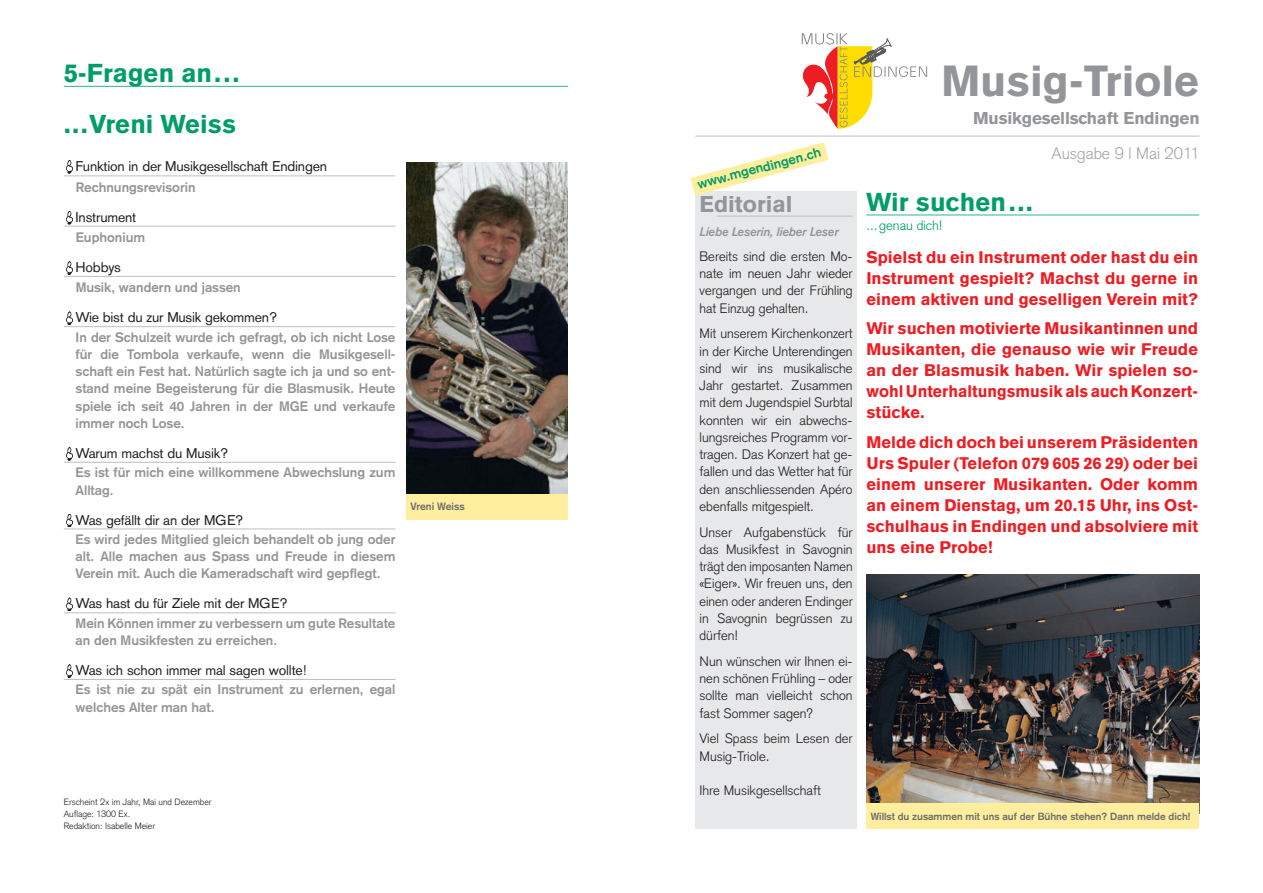
<style>
.page{position:relative;width:1263px;height:893px;background:#fff}
.page>*{position:absolute;margin:0;border:0;box-sizing:border-box;transform-origin:0 0}
.t1{font:900 42.75px "Akzidenz Grotesk";color:#939598}
.t2{font:900 25.5px "Akzidenz Grotesk";color:#009d67}
.t3{font:900 22.5px "Akzidenz Grotesk";color:#939598}
.t4{font:900 16.5px/21px "Akzidenz Grotesk";color:#ee1d23;text-align:justify}
.t5{font:700 16.5px "AK11";color:#939598}
.t6{font:300 16.5px "Akzidenz Grotesk";color:#a5a6aa}
.t7{font:300 13.5px/17.2px "Akzidenz Grotesk";color:#231f20;text-align:justify}
.t8{font:700 13.5px/17.2px "Akzidenz Grotesk";color:#939598}
.t9{font:13.5px "AK11";color:#231f20}
.t10{font:700 13.5px "Akzidenz Grotesk";color:#009d67}
.t11{font:300 13.5px "Akzidenz Grotesk";color:#009d67}
.t12{font:italic 500 12px "AK11";color:#939598}
.t13{font:700 10.5px "Akzidenz Grotesk";color:#6c6d70}
.t14{font:700 10.2px "Akzidenz Grotesk";color:#6c6d70}
.t15{font:300 9px/12px "Akzidenz Grotesk";color:#231f20}
</style>
<div class="page">
<div style="left:695px;top:191px;width:162px;height:638px;background:#e7e8e9"></div>
<svg style="left:802px;top:33px;width:125px;height:96px"></svg>
<hr style="left:695px;top:136px;width:504px;height:1px;background:#bebfc2">
<hr style="left:716px;top:216px;width:137px;height:1px;background:#bebfc2">
<hr style="left:866px;top:215px;width:333px;height:1px;background:#30b38d">
<hr style="left:64px;top:176px;width:331px;height:1px;background:#bebfc2">
<hr style="left:64px;top:226px;width:331px;height:1px;background:#bebfc2">
<hr style="left:64px;top:276px;width:331px;height:1px;background:#bebfc2">
<hr style="left:64px;top:326px;width:331px;height:1px;background:#bebfc2">
<hr style="left:64px;top:462px;width:331px;height:1px;background:#bebfc2">
<hr style="left:64px;top:529px;width:331px;height:1px;background:#bebfc2">
<hr style="left:64px;top:613px;width:331px;height:1px;background:#bebfc2">
<hr style="left:64px;top:679px;width:331px;height:1px;background:#bebfc2">
<svg style="left:67px;top:598px;width:6px;height:13px"></svg>
<svg style="left:67px;top:514px;width:6px;height:13px"></svg>
<svg style="left:67px;top:447px;width:6px;height:13px"></svg>
<svg style="left:67px;top:312px;width:6px;height:13px"></svg>
<svg style="left:67px;top:262px;width:6px;height:12px"></svg>
<svg style="left:67px;top:211px;width:6px;height:13px"></svg>
<svg style="left:67px;top:160px;width:6px;height:13px"></svg>
<svg style="left:67px;top:665px;width:6px;height:12px"></svg>
<hr style="left:64px;top:86px;width:504px;height:1px;background:#30b38d">
<img style="left:406px;top:162px;width:162px;height:332px">
<div style="left:406px;top:494px;width:162px;height:26px;background:#ffee9d"></div>
<svg style="left:690px;top:142px;width:139px;height:54px"></svg>
<img style="left:866px;top:574px;width:333px;height:230px">
<div style="left:866px;top:804px;width:333px;height:25px;background:#ffee9d"></div>
<h2 class="t2" style="left:64px;top:64px;width:177px">5-Fragen an...</h2>
<h2 class="t2" style="left:64px;top:115px;width:174px">...Vreni Weiss</h2>
<p class="t9" style="left:76px;top:159px;width:253px">Funktion in der Musikgesellschaft Endingen</p>
<p class="t8" style="left:76px;top:179px;width:121px">Rechnungsrevisorin</p>
<p class="t9" style="left:76px;top:209px;width:62px">Instrument</p>
<p class="t8" style="left:76px;top:230px;width:71px">Euphonium</p>
<p class="t9" style="left:76px;top:259px;width:47px">Hobbys</p>
<p class="t8" style="left:76px;top:280px;width:167px">Musik, wandern und jassen</p>
<p class="t9" style="left:76px;top:310px;width:203px">Wie bist du zur Musik gekommen?</p>
<p class="t8" style="left:76px;top:329px;width:321px;text-align:justify">In der Schulzeit wurde ich gefragt, ob ich nicht Lose für die Tombola verkaufe, wenn die Musikgesell&shy;schaft ein Fest hat. Natürlich sagte ich ja und so ent&shy;stand meine Begeisterung für die Blasmusik. Heute spiele ich seit 40 Jahren in der MGE und verkaufe immer noch Lose.</p>
<p class="t9" style="left:76px;top:445px;width:154px">Warum machst du Musik?</p>
<p class="t8" style="left:76px;top:465px;width:321px">Es ist für mich eine willkommene Abwechslung zum<br>Alltag.</p>
<p class="t9" style="left:76px;top:512px;width:169px">Was gefällt dir an der MGE?</p>
<p class="t8" style="left:76px;top:532px;width:321px;text-align:justify">Es wird jedes Mitglied gleich behandelt ob jung oder alt. Alle machen aus Spass und Freude in diesem Verein mit. Auch die Kameradschaft wird gepflegt.</p>
<p class="t9" style="left:76px;top:596px;width:213px">Was hast du für Ziele mit der MGE?</p>
<p class="t8" style="left:76px;top:615px;width:321px">Mein Können immer zu verbessern um gute Resultate an den Musikfesten zu erreichen.</p>
<p class="t9" style="left:76px;top:662px;width:232px">Was ich schon immer mal sagen wollte!</p>
<p class="t8" style="left:76px;top:682px;width:321px">Es ist nie zu spät ein Instrument zu erlernen, egal welches Alter man hat.</p>
<p class="t13" style="left:410px;top:503px;width:56px">Vreni Weiss</p>
<p class="t15" style="left:64px;top:797px;width:149px">Erscheint 2x im Jahr, Mai und Dezember<br>Auflage: 1300 Ex.<br>Redaktion: Isabelle Meier</p>
<p class="t10" style="left:696px;top:180px;width:129px;rotate:-15deg">www.mgendingen.ch</p>
<h3 class="t3" style="left:699px;top:196px;width:94px">Editorial</h3>
<p class="t12" style="left:699px;top:225px;width:140px">Liebe Leserin, lieber Leser</p>
<p class="t7" style="left:699px;top:249px;width:155px">Bereits sind die ersten Mo&shy;nate im neuen Jahr wieder vergangen und der Frühling hat Einzug gehalten.</p>
<p class="t7" style="left:699px;top:327px;width:155px">Mit unserem Kirchenkonzert in der Kirche Unterendingen sind wir ins musikalische Jahr gestartet. Zusammen mit dem Jugendspiel Surbtal konnten wir ein abwechs&shy;lungsreiches Programm vor&shy;tragen. Das Konzert hat ge&shy;fallen und das Wetter hat für den anschliessenden Apéro ebenfalls mitgespielt.</p>
<p class="t7" style="left:699px;top:525px;width:155px">Unser Aufgabenstück für das Musikfest in Savognin trägt den imposanten Namen «Eiger». Wir freuen uns, den einen oder anderen Endinger in Savognin begrüssen zu dürfen!</p>
<p class="t7" style="left:699px;top:654px;width:155px">Nun wünschen wir Ihnen ei&shy;nen schönen Frühling – oder sollte man vielleicht schon fast Sommer sagen?</p>
<p class="t7" style="left:699px;top:732px;width:155px">Viel Spass beim Lesen der<br>Musig-Triole.</p>
<p class="t7" style="left:699px;top:783px;width:123px">Ihre Musikgesellschaft</p>
<h1 class="t1" style="left:941px;top:65px;width:260px">Musig-Triole</h1>
<p class="t5" style="left:973px;top:109px;width:228px">Musikgesellschaft Endingen</p>
<p class="t6" style="left:1051px;top:147px;width:149px">Ausgabe 9 l Mai 2011</p>
<h2 class="t2" style="left:866px;top:192px;width:168px">Wir suchen...</h2>
<p class="t11" style="left:866px;top:220px;width:78px">...genau dich!</p>
<p class="t4" style="left:866px;top:248px;width:333px">Spielst du ein Instrument oder hast du ein Instrument gespielt? Machst du gerne in einem aktiven und geselligen Verein mit?</p>
<p class="t4" style="left:866px;top:319px;width:333px">Wir suchen motivierte Musikantinnen und Musikanten, die genauso wie wir Freude an der Blasmusik haben. Wir spielen so&shy;wohl Unterhaltungsmusik als auch Konzert&shy;stücke.</p>
<p class="t4" style="left:866px;top:433px;width:333px">Melde dich doch bei unserem Präsidenten Urs Spuler (Telefon 079 605 26 29) oder bei einem unserer Musikanten. Oder komm an einem Dienstag, um 20.15 Uhr, ins Ost&shy;schulhaus in Endingen und absolviere mit uns eine Probe!</p>
<p class="t14" style="left:871px;top:813px;width:321px">Willst du zusammen mit uns auf der Bühne stehen? Dann melde dich!</p>
</div>
